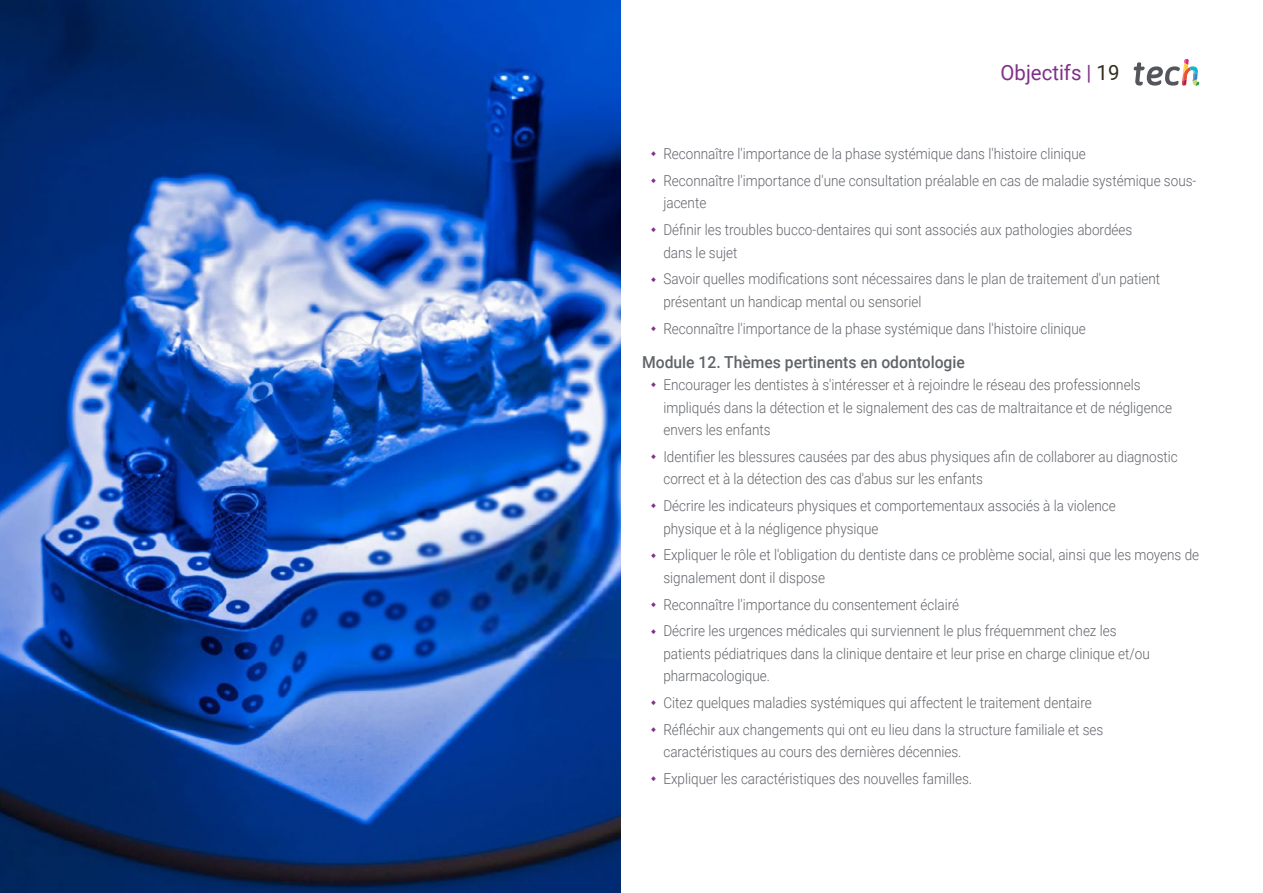
<style>
.page{position:relative;width:1263px;height:893px;background:#fff}
.page>*{position:absolute;margin:0;border:0;box-sizing:border-box;transform-origin:0 0}
.t1{font:21px "Roboto";color:#813089}
.t2{font:500 16.5px "Roboto";color:#61646a;scale:.95 1}
.t3{font:300 15px/26.7px "Roboto";color:#61646a;scale:.9 1}
.s1{color:#312e20}
</style>
<div class="page">
<svg style="left:1134px;top:59px;width:65px;height:27px"></svg>
<img style="left:0;top:0;width:621px;height:893px">
<h1 class="t1" style="left:1000px;top:57px;width:120px">Objectifs | <span class="s1">19</span></h1>
<p class="t3" style="left:663px;top:140px;width:594px">Reconnaître l'importance de la phase systémique dans l'histoire clinique<br>Reconnaître l'importance d'une consultation préalable en cas de maladie systémique sous-</p>
<p class="t3" style="left:663px;top:189px;width:523px">jacente<br>Définir les troubles bucco-dentaires qui sont associés aux pathologies abordées</p>
<p class="t3" style="left:663px;top:238px;width:553px">dans le sujet<br>Savoir quelles modifications sont nécessaires dans le plan de traitement d'un patient</p>
<p class="t3" style="left:663px;top:288px;width:471px">présentant un handicap mental ou sensoriel<br>Reconnaître l'importance de la phase systémique dans l'histoire clinique</p>
<p class="t2" style="left:642px;top:350px;width:341px">Module 12. Thèmes pertinents en odontologie</p>
<p class="t3" style="left:663px;top:373px;width:567px;line-height:22.5px">Encourager les dentistes à s'intéresser et à rejoindre le réseau des professionnels impliqués dans la détection et le signalement des cas de maltraitance et de négligence envers les enfants</p>
<p class="t3" style="left:663px;top:445px;width:573px;line-height:22.5px">Identifier les blessures causées par des abus physiques afin de collaborer au diagnostic correct et à la détection des cas d'abus sur les enfants</p>
<p class="t3" style="left:663px;top:494px;width:504px;line-height:22.5px">Décrire les indicateurs physiques et comportementaux associés à la violence physique et à la négligence physique</p>
<p class="t3" style="left:663px;top:543px;width:597px;line-height:22.5px">Expliquer le rôle et l'obligation du dentiste dans ce problème social, ainsi que les moyens de signalement dont il dispose</p>
<p class="t3" style="left:663px;top:590px;width:505px">Reconnaître l'importance du consentement éclairé<br>Décrire les urgences médicales qui surviennent le plus fréquemment chez les</p>
<p class="t3" style="left:663px;top:642px;width:542px;line-height:22.5px">patients pédiatriques dans la clinique dentaire et leur prise en charge clinique et/ou pharmacologique.</p>
<p class="t3" style="left:663px;top:689px;width:490px">Citez quelques maladies systémiques qui affectent le traitement dentaire<br>Réfléchir aux changements qui ont eu lieu dans la structure familiale et ses</p>
<p class="t3" style="left:663px;top:738px;width:344px">caractéristiques au cours des dernières décennies.<br>Expliquer les caractéristiques des nouvelles familles.</p>
</div>
